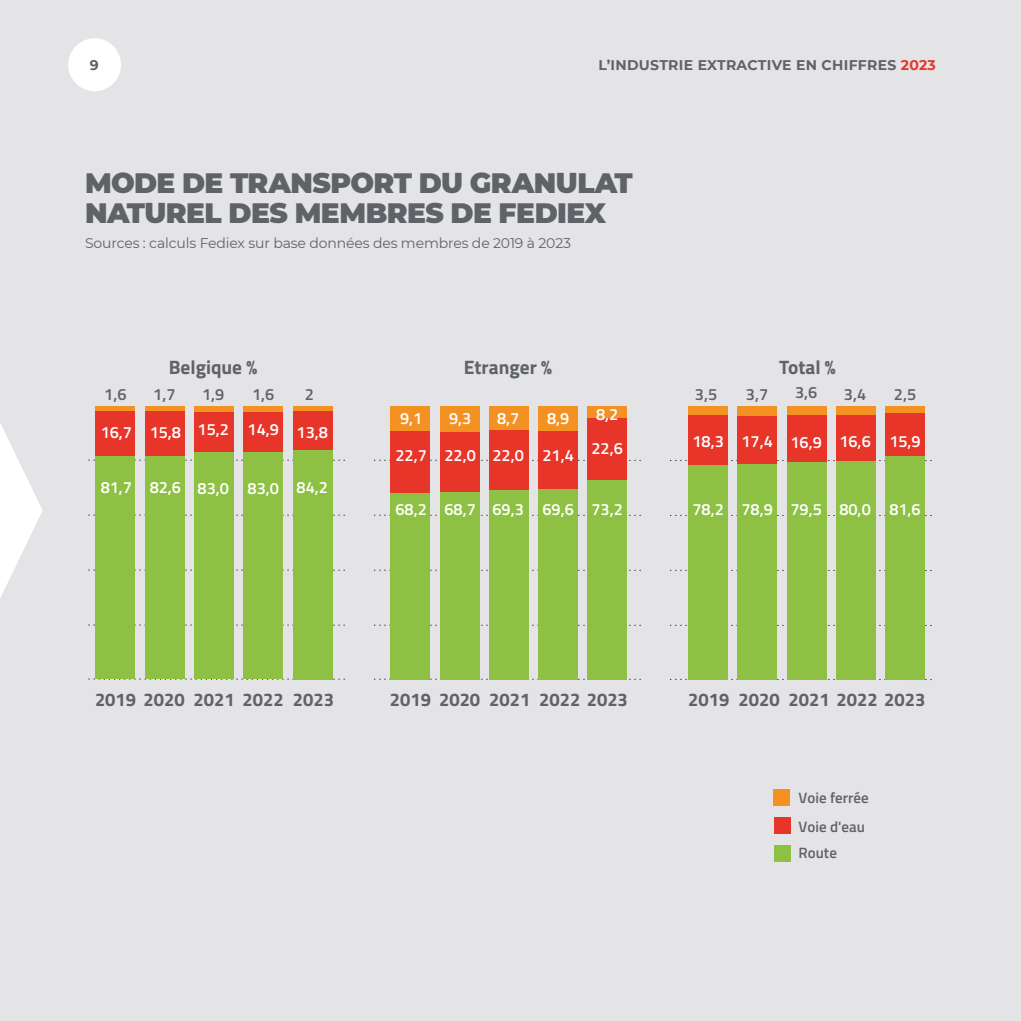
<style>
.page{position:relative;width:1021px;height:1021px;background:#fff}
.page>*{position:absolute;margin:0;border:0;box-sizing:border-box;transform-origin:0 0}
.t1{font:900 28px/30px "Montserrat";letter-spacing:-.02em;color:#5f6368}
.t2{font:900 26.6px "Montserrat";letter-spacing:-.01em;color:#5f6368}
.t3{font:700 19.4px "Titillium Web";color:#5f6368}
.t4{font:700 18.4px "Titillium Web";color:#5f6368}
.t5{font:600 16.4px "Titillium Web";color:#fff}
.t6{font:600 16.4px "Titillium Web";color:#5f6368}
.t7{font:600 15px "Titillium Web";color:#5f6368}
.t8{font:14px "Montserrat";letter-spacing:-.01em;color:#5f6368}
.t9{font:700 14px "Montserrat";letter-spacing:.02em;color:#5f6368}
.s1{color:#e73629}
</style>
<div class="page">
<div style="left:0;top:0;width:1020px;height:1020px;background:#e4e4e6"></div>
<svg style="left:0;top:423px;width:43px;height:175px"></svg>
<div style="left:68px;top:38px;width:53px;height:53px;background:#fff;border-radius:50%"></div>
<svg style="left:88px;top:678px;width:844px;height:2px"></svg>
<svg style="left:88px;top:624px;width:844px;height:2px"></svg>
<svg style="left:88px;top:569px;width:844px;height:2px"></svg>
<svg style="left:88px;top:514px;width:844px;height:2px"></svg>
<svg style="left:88px;top:459px;width:844px;height:2px"></svg>
<div style="left:390px;top:406px;width:40px;height:25px;background:#f39222"></div>
<div style="left:440px;top:406px;width:39px;height:26px;background:#f39222"></div>
<div style="left:489px;top:406px;width:40px;height:24px;background:#f39222"></div>
<div style="left:538px;top:407px;width:40px;height:24px;background:#f39222"></div>
<div style="left:587px;top:406px;width:40px;height:12px;background:#f39222"></div>
<div style="left:390px;top:431px;width:40px;height:62px;background:#e73529"></div>
<div style="left:440px;top:432px;width:39px;height:60px;background:#e73529"></div>
<div style="left:489px;top:430px;width:40px;height:60px;background:#e73529"></div>
<div style="left:538px;top:431px;width:40px;height:58px;background:#e73529"></div>
<div style="left:587px;top:418px;width:40px;height:62px;background:#e73529"></div>
<div style="left:390px;top:493px;width:40px;height:186px;background:#8ec044"></div>
<div style="left:440px;top:492px;width:39px;height:187px;background:#8ec044"></div>
<div style="left:489px;top:490px;width:40px;height:189px;background:#8ec044"></div>
<div style="left:538px;top:489px;width:40px;height:190px;background:#8ec044"></div>
<div style="left:587px;top:480px;width:40px;height:199px;background:#8ec044"></div>
<div style="left:688px;top:406px;width:40px;height:9px;background:#f39222"></div>
<div style="left:737px;top:406px;width:40px;height:10px;background:#f39222"></div>
<div style="left:786px;top:406px;width:40px;height:10px;background:#f39222"></div>
<div style="left:836px;top:406px;width:39px;height:9px;background:#f39222"></div>
<div style="left:885px;top:406px;width:40px;height:7px;background:#f39222"></div>
<div style="left:688px;top:415px;width:40px;height:50px;background:#e73529"></div>
<div style="left:737px;top:416px;width:40px;height:47px;background:#e73529"></div>
<div style="left:786px;top:416px;width:40px;height:46px;background:#e73529"></div>
<div style="left:836px;top:415px;width:39px;height:45px;background:#e73529"></div>
<div style="left:885px;top:413px;width:40px;height:43px;background:#e73529"></div>
<div style="left:688px;top:465px;width:40px;height:214px;background:#8ec044"></div>
<div style="left:737px;top:463px;width:40px;height:216px;background:#8ec044"></div>
<div style="left:786px;top:462px;width:40px;height:217px;background:#8ec044"></div>
<div style="left:836px;top:460px;width:39px;height:219px;background:#8ec044"></div>
<div style="left:885px;top:456px;width:40px;height:223px;background:#8ec044"></div>
<div style="left:96px;top:406px;width:39px;height:5px;background:#f39222"></div>
<div style="left:145px;top:406px;width:40px;height:5px;background:#f39222"></div>
<div style="left:194px;top:406px;width:40px;height:6px;background:#f39222"></div>
<div style="left:243px;top:406px;width:40px;height:6px;background:#f39222"></div>
<div style="left:292px;top:406px;width:40px;height:6px;background:#f39222"></div>
<div style="left:96px;top:411px;width:39px;height:45px;background:#e73529"></div>
<div style="left:145px;top:411px;width:40px;height:45px;background:#e73529"></div>
<div style="left:194px;top:412px;width:40px;height:41px;background:#e73529"></div>
<div style="left:243px;top:412px;width:40px;height:41px;background:#e73529"></div>
<div style="left:292px;top:412px;width:40px;height:38px;background:#e73529"></div>
<div style="left:96px;top:456px;width:39px;height:223px;background:#8ec044"></div>
<div style="left:145px;top:456px;width:40px;height:223px;background:#8ec044"></div>
<div style="left:194px;top:453px;width:40px;height:226px;background:#8ec044"></div>
<div style="left:243px;top:453px;width:40px;height:226px;background:#8ec044"></div>
<div style="left:292px;top:450px;width:40px;height:229px;background:#8ec044"></div>
<div style="left:348px;top:425px;width:24px;height:263px;background:#e4e4e6"></div>
<div style="left:644px;top:425px;width:24px;height:263px;background:#e4e4e6"></div>
<div style="left:774px;top:845px;width:16px;height:16px;background:#8ec044"></div>
<div style="left:774px;top:817px;width:16px;height:16px;background:#e73529"></div>
<div style="left:774px;top:789px;width:16px;height:16px;background:#f39222"></div>
<p class="t9" style="left:90px;top:55px;width:10px">9</p>
<p class="t9" style="left:598px;top:55px;width:339px">L’INDUSTRIE EXTRACTIVE EN CHIFFRES <span class="s1">2023</span></p>
<h1 class="t1" style="left:85px;top:166px;width:549px">MODE DE TRANSPORT DU GRANULAT<br>NATUREL DES MEMBRES DE FEDIEX</h1>
<p class="t8" style="left:85px;top:233px;width:487px">Sources : calculs Fediex sur base données des membres de 2019 à 2023</p>
<h2 class="t2" style="left:66px;top:209px;width:533px">MODE DE TRANSPORT DU GRANULAT</h2>
<p class="t3" style="left:169px;top:353px;width:90px">Belgique %</p>
<p class="t3" style="left:464px;top:353px;width:90px">Etranger %</p>
<p class="t3" style="left:779px;top:353px;width:58px">Total %</p>
<p class="t6" style="left:104px;top:381px;width:24px">1,6</p>
<p class="t6" style="left:153px;top:381px;width:24px">1,7</p>
<p class="t6" style="left:202px;top:382px;width:24px">1,9</p>
<p class="t6" style="left:252px;top:382px;width:24px">1,6</p>
<p class="t6" style="left:305px;top:381px;width:11px">2</p>
<p class="t6" style="left:695px;top:381px;width:24px">3,5</p>
<p class="t6" style="left:746px;top:381px;width:24px">3,7</p>
<p class="t6" style="left:795px;top:380px;width:24px">3,6</p>
<p class="t6" style="left:844px;top:381px;width:24px">3,4</p>
<p class="t6" style="left:893px;top:381px;width:24px">2,5</p>
<p class="t5" style="left:101px;top:420px;width:33px">16,7</p>
<p class="t5" style="left:150px;top:420px;width:33px">15,8</p>
<p class="t5" style="left:197px;top:417px;width:33px">15,2</p>
<p class="t5" style="left:247px;top:416px;width:33px">14,9</p>
<p class="t5" style="left:296px;top:420px;width:33px">13,8</p>
<p class="t5" style="left:400px;top:406px;width:24px">9,1</p>
<p class="t5" style="left:395px;top:443px;width:33px">22,7</p>
<p class="t5" style="left:449px;top:406px;width:24px">9,3</p>
<p class="t5" style="left:444px;top:443px;width:33px">22,0</p>
<p class="t5" style="left:497px;top:406px;width:24px">8,7</p>
<p class="t5" style="left:492px;top:443px;width:33px">22,0</p>
<p class="t5" style="left:547px;top:405px;width:24px">8,9</p>
<p class="t5" style="left:542px;top:443px;width:33px">21,4</p>
<p class="t5" style="left:596px;top:401px;width:24px">8,2</p>
<p class="t5" style="left:591px;top:436px;width:33px">22,6</p>
<p class="t5" style="left:692px;top:428px;width:33px">18,3</p>
<p class="t5" style="left:741px;top:428px;width:33px">17,4</p>
<p class="t5" style="left:790px;top:430px;width:33px">16,9</p>
<p class="t5" style="left:839px;top:428px;width:33px">16,6</p>
<p class="t5" style="left:889px;top:428px;width:33px">15,9</p>
<p class="t5" style="left:101px;top:475px;width:33px">81,7</p>
<p class="t5" style="left:150px;top:475px;width:33px">82,6</p>
<p class="t5" style="left:197px;top:476px;width:33px">83,0</p>
<p class="t5" style="left:247px;top:476px;width:33px">83,0</p>
<p class="t5" style="left:296px;top:475px;width:33px">84,2</p>
<p class="t5" style="left:395px;top:497px;width:33px">68,2</p>
<p class="t5" style="left:444px;top:497px;width:33px">68,7</p>
<p class="t5" style="left:492px;top:497px;width:33px">69,3</p>
<p class="t5" style="left:542px;top:497px;width:33px">69,6</p>
<p class="t5" style="left:591px;top:497px;width:33px">73,2</p>
<p class="t5" style="left:692px;top:497px;width:33px">78,2</p>
<p class="t5" style="left:741px;top:497px;width:33px">78,9</p>
<p class="t5" style="left:790px;top:497px;width:33px">79,5</p>
<p class="t5" style="left:839px;top:497px;width:33px">80,0</p>
<p class="t5" style="left:889px;top:497px;width:33px">81,6</p>
<p class="t4" style="left:95px;top:685px;width:91px">2019 2020</p>
<p class="t4" style="left:390px;top:685px;width:92px">2019 2020</p>
<p class="t4" style="left:193px;top:685px;width:142px">2021 2022 2023</p>
<p class="t4" style="left:489px;top:685px;width:140px">2021 2022 2023</p>
<p class="t4" style="left:688px;top:685px;width:238px">2019 2020 2021 2022 2023</p>
<p class="t7" style="left:798px;top:786px;width:72px">Voie ferrée</p>
<p class="t7" style="left:798px;top:815px;width:68px">Voie d'eau</p>
<p class="t7" style="left:798px;top:841px;width:40px">Route</p>
</div>
